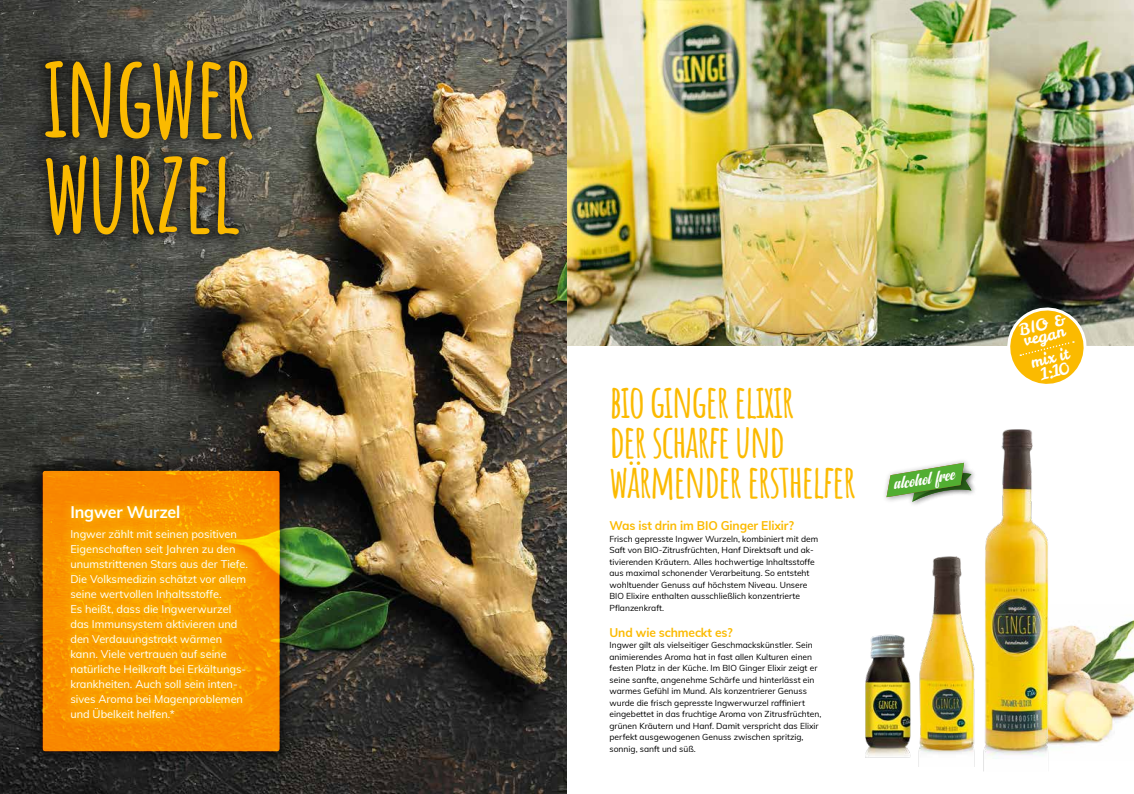
<style>
.page{position:relative;width:1134px;height:794px;background:#fff}
.page>*{position:absolute;margin:0;border:0;box-sizing:border-box;transform-origin:0 0}
.t1{font:700 115px/95px "Amatic SC";letter-spacing:-.04em;color:#fbba00}
.t2{font:700 45px/40px "Amatic SC";letter-spacing:-.04em;color:#fbba00}
.t3{font:italic 17.4px "Anydore";color:#fff}
.t4{font:700 16.8px "Mulish";letter-spacing:-.01em;color:#fff;scale:.95 1}
.t5{font:16px/23px "Leckerli One";color:#fff}
.t6{font:700 12.6px "Mulish";letter-spacing:-.01em;color:#fbba00;scale:.95 1}
.t7{font:11px/15px "Mulish";color:#fff}
.t8{font:8.5px/11.5px "Mulish";color:#000}
</style>
<div class="page">
<img style="left:865px;top:634px;width:54px;height:133px">
<img style="left:567px;top:0;width:567px;height:346px">
<img style="left:1054px;top:620px;width:80px;height:125px">
<img style="left:0;top:0;width:567px;height:794px">
<div style="left:30px;top:45px;width:238px;height:205px;background:#000;opacity:.6"></div>
<img style="left:983px;top:429px;width:71px;height:342px">
<img style="left:916px;top:556px;width:59px;height:210px">
<div style="left:897px;top:468px;width:80px;height:40px;background:#000;opacity:.4"></div>
<div style="left:882px;top:458px;width:89px;height:46px;background:#000;opacity:.4"></div>
<svg style="left:882px;top:463px;width:89px;height:39px"></svg>
<svg style="left:1002px;top:303px;width:88px;height:81px"></svg>
<div style="left:27px;top:455px;width:269px;height:312px;background:#000;opacity:.6"></div>
<svg style="left:43px;top:471px;width:237px;height:280px;background:#f78e00"></svg>
<svg style="left:61px;top:496px;width:196px;height:232px;background:#f99f00"></svg>
<h1 class="t1" style="left:43px;top:40px;width:215px">INGWER<br>WURZEL</h1>
<h3 class="t4" style="left:70px;top:500px;width:117px">Ingwer Wurzel</h3>
<p class="t7" style="left:70px;top:526px;width:179px">Ingwer zählt mit seinen positiven<br>Eigenschaften seit Jahren zu den unumstrittenen Stars aus der Tiefe.<br>Die Volksmedizin schätzt vor allem seine wertvollen Inhaltsstoffe.<br>Es heißt, dass die Ingwerwurzel das Immunsystem aktivieren und den Verdauungstrakt wärmen kann. Viele vertrauen auf seine natürliche Heilkraft bei Erkältungs&shy;krankheiten. Auch soll sein inten&shy;sives Aroma bei Magenproblemen und Übelkeit helfen.*</p>
<h2 class="t2" style="left:609px;top:378px;width:248px">BIO GINGER ELIXIR<br>DER SCHARFE UND<br>WÄRMENDER ERSTHELFER</h2>
<h3 class="t6" style="left:609px;top:516px;width:196px">Was ist drin im BIO Ginger Elixir?</h3>
<p class="t8" style="left:609px;top:532px;width:210px">Frisch gepresste Ingwer Wurzeln, kombiniert mit dem Saft von BIO-Zitrusfrüchten, Hanf Direktsaft und ak&shy;tivierenden Kräutern. Alles hochwertige Inhaltsstoffe aus maximal schonender Verarbeitung. So entsteht wohltuender Genuss auf höchstem Niveau. Unsere BIO Elixire enthalten ausschließlich konzentrierte Pflanzenkraft.</p>
<h3 class="t6" style="left:609px;top:623px;width:131px">Und wie schmeckt es?</h3>
<p class="t8" style="left:609px;top:639px;width:213px">Ingwer gilt als vielseitiger Geschmackskünstler. Sein animierendes Aroma hat in fast allen Kulturen einen festen Platz in der Küche. Im BIO Ginger Elixir zeigt er seine sanfte, angenehme Schärfe und hinterlässt ein warmes Gefühl im Mund. Als konzentrierer Genuss wurde die frisch gepresste Ingwerwurzel raffiniert eingebettet in das fruchtige Aroma von Zitrusfrüchten, grünen Kräutern und Hanf. Damit verspricht das Elixir perfekt ausgewogenen Genuss zwischen spritzig, sonnig, sanft und süß.</p>
<h3 class="t3" style="left:892px;top:473px;width:63px;rotate:-9deg">alcohol free</h3>
<h3 class="t5" style="left:1016px;top:319px;width:47px;rotate:-14deg">BIO &amp;</h3>
<h3 class="t5" style="left:1021px;top:330px;width:43px;rotate:-14deg">vegan mix it</h3>
<h3 class="t5" style="left:1038px;top:363px;width:32px;rotate:-14deg">1:10</h3>
</div>
